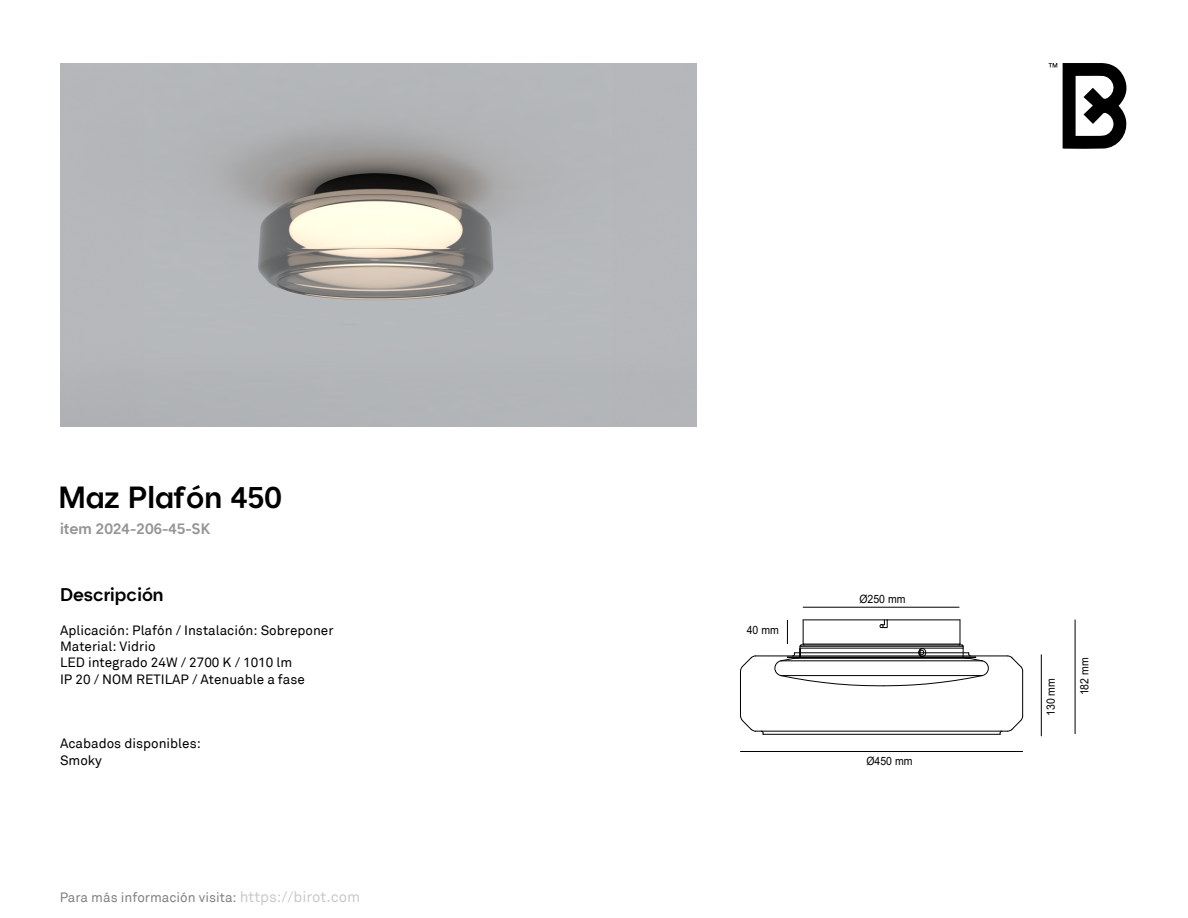
<style>
.page{position:relative;width:1188px;height:918px;background:#fff}
.page>*{position:absolute;margin:0;border:0;box-sizing:border-box;transform-origin:0 0}
.t1{font:500 30px "Hotel";color:#000}
.t2{font:500 18px "Hotel";color:#000}
.t3{font:500 15px "Hotel";color:#939598}
.t4{font:13.5px/16.2px "Akkurat";color:#000}
.t5{font:11.4px "Arial";color:#000;scale:.92 1}
.s1{font-size:15px;color:#939598}
</style>
<div class="page">
<hr style="left:756px;top:656px;width:252px;height:1px;background:#000">
<hr style="left:756px;top:731px;width:252px;height:1px;background:#000">
<hr style="left:763px;top:734px;width:237px;height:1px;background:#000">
<svg style="left:1007px;top:656px;width:16px;height:15px"></svg>
<svg style="left:740px;top:656px;width:16px;height:15px"></svg>
<hr style="left:740px;top:671px;width:1px;height:45px;background:#000">
<hr style="left:1022px;top:671px;width:1px;height:45px;background:#000">
<svg style="left:740px;top:716px;width:24px;height:18px"></svg>
<svg style="left:1000px;top:716px;width:23px;height:18px"></svg>
<hr style="left:803px;top:607px;width:156px;height:1px;background:#000">
<hr style="left:1075px;top:620px;width:1px;height:114px;background:#000">
<hr style="left:1041px;top:655px;width:1px;height:81px;background:#000">
<hr style="left:740px;top:751px;width:283px;height:1px;background:#000">
<svg style="left:775px;top:620px;width:213px;height:66px"></svg>
<img style="left:61px;top:63px;width:635px;height:363px">
<svg style="left:1063px;top:63px;width:64px;height:86px"></svg>
<svg style="left:1049px;top:63px;width:8px;height:5px"></svg>
<h1 class="t1" style="left:59px;top:479px;width:225px">Maz Plafón 450</h1>
<p class="t3" style="left:60px;top:520px;width:152px">item 2024-206-45-SK</p>
<h2 class="t2" style="left:60px;top:583px;width:105px">Descripción</h2>
<p class="t4" style="left:60px;top:623px;width:275px">Aplicación: Plafón / Instalación: Sobreponer Material: Vidrio<br>LED integrado 24W / 2700 K / 1010 lm<br>IP 20 / NOM RETILAP / Atenuable a fase</p>
<p class="t4" style="left:60px;top:736px;width:142px">Acabados disponibles:<br>Smoky</p>
<p class="t4" style="left:59px;top:890px;width:302px">Para más información visita: <span class="s1">https://birot.com</span></p>
<p class="t5" style="left:747px;top:622px;width:36px">40 mm</p>
<p class="t5" style="left:859px;top:591px;width:52px">Ø250 mm</p>
<p class="t5" style="left:866px;top:753px;width:52px">Ø450 mm</p>
<p class="t5" style="left:1043px;top:716px;width:43px;rotate:-90deg">130 mm</p>
<p class="t5" style="left:1077px;top:695px;width:43px;rotate:-90deg">182 mm</p>
</div>
